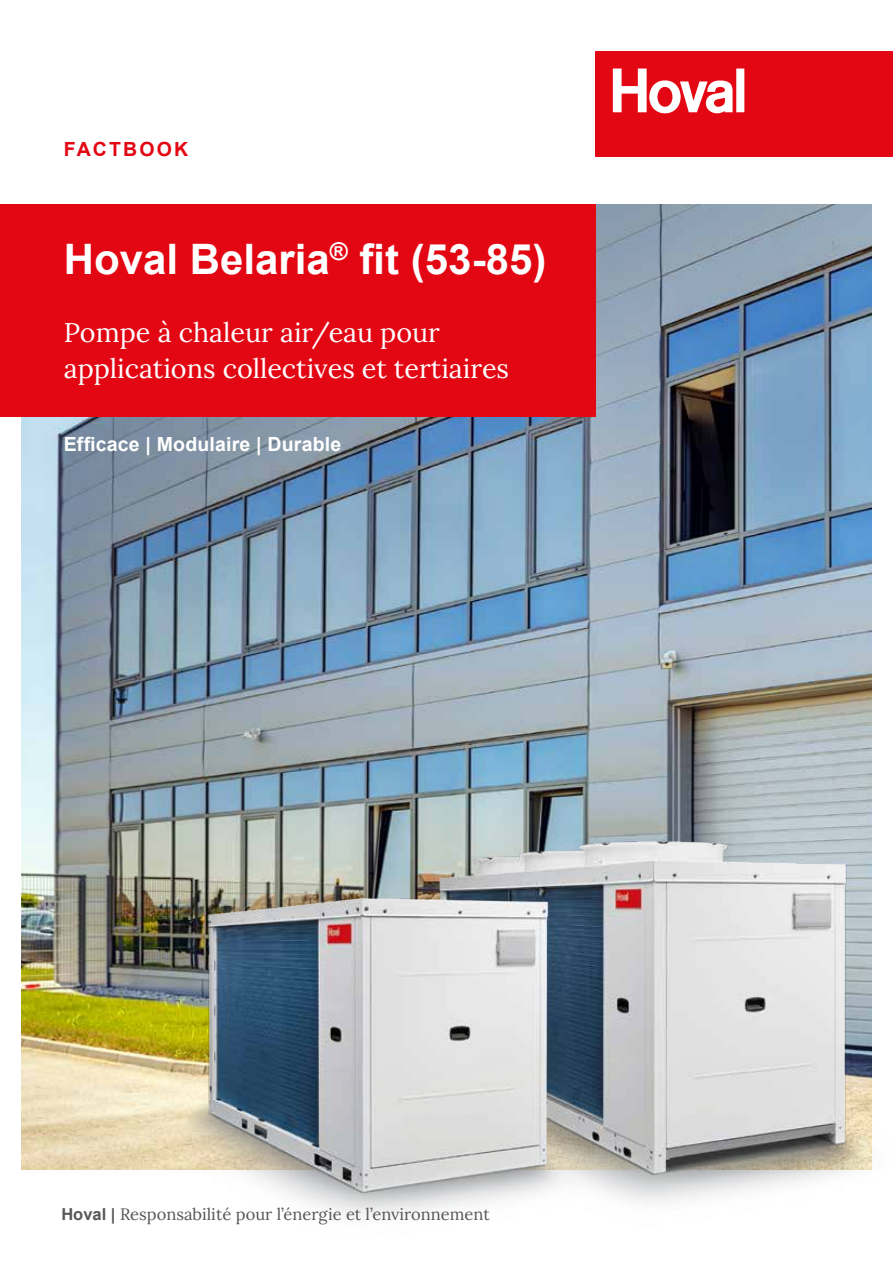
<style>
.page{position:relative;width:893px;height:1263px;background:#fff}
.page>*{position:absolute;margin:0;border:0;box-sizing:border-box;transform-origin:0 0}
.t1{font:700 42px "Arial";color:#fff}
.t2{font:27px/36px "Lora";color:#fff}
.t3{font:700 19.5px "Arial";letter-spacing:.01em;color:#fff}
.t4{font:700 19.5px "Arial";letter-spacing:.11em;color:#e30613}
.t5{font:16.5px "Lora";color:#575756}
.s1{font-family:"Arial";font-weight:700}
</style>
<div class="page">
<img style="left:21px;top:204px;width:851px;height:965px">
<img style="left:39px;top:823px;width:833px;height:393px">
<div style="left:595px;top:51px;width:298px;height:105px;background:#e30613"></div>
<svg style="left:613px;top:69px;width:131px;height:44px"></svg>
<div style="left:0;top:204px;width:595px;height:213px;background:#e30613"></div>
<p class="t4" style="left:64px;top:136px;width:126px">FACTBOOK</p>
<h1 class="t1" style="left:64px;top:231px;width:484px">Hoval Belaria<sup>®</sup> fit (53-85)</h1>
<p class="t2" style="left:64px;top:312px;width:447px">Pompe à chaleur air/eau pour applications collectives et tertiaires</p>
<p class="t3" style="left:64px;top:432px;width:279px">Efficace | Modulaire | Durable</p>
<p class="t5" style="left:61px;top:1202px;width:430px"><span class="s1">Hoval |</span> Responsabilité pour l’énergie et l’environnement</p>
</div>
